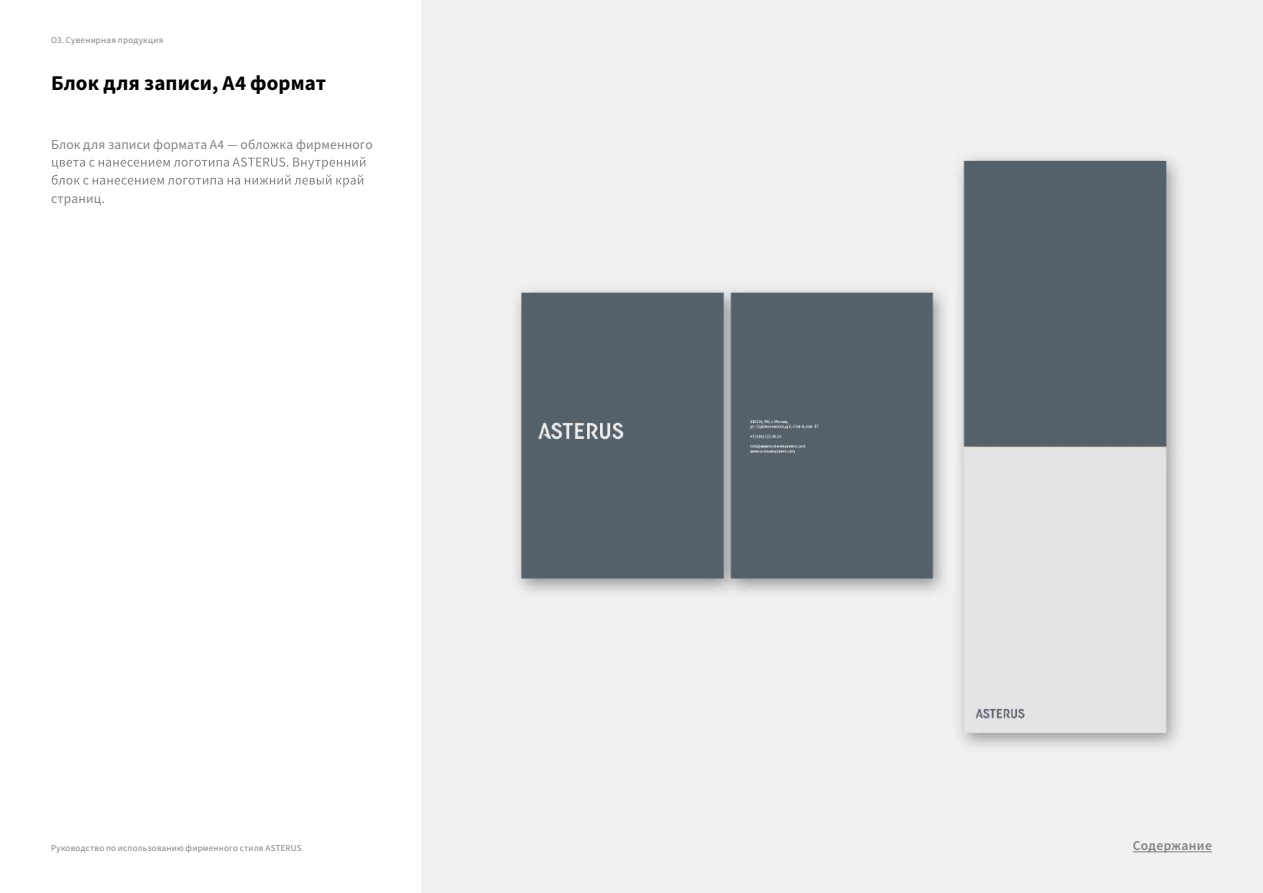
<style>
.page{position:relative;width:1263px;height:893px;background:#fff}
.page>*{position:absolute;margin:0;border:0;box-sizing:border-box;transform-origin:0 0}
.t1{font:700 21px "Source Sans Pro";letter-spacing:.005em;color:#000}
.t2{font:13.5px "Source Sans Pro";letter-spacing:.01em;color:#808285}
.t3{font:600 13.5px "Source Sans Pro";letter-spacing:.025em;color:#808285}
.t4{font:9px "Source Sans Pro";letter-spacing:.025em;color:#808285}
</style>
<div class="page">
<div style="left:421px;top:0;width:842px;height:893px;background:#f1f1f2"></div>
<img style="left:516px;top:156px;width:663px;height:591px">
<svg style="left:52px;top:157px;width:313px;height:12px"></svg>
<svg style="left:52px;top:175px;width:311px;height:12px"></svg>
<hr style="left:1133px;top:851px;width:79px;height:1px;background:#808285">
<p class="t4" style="left:51px;top:34px;width:114px">O3. Сувенирная продукция</p>
<h1 class="t1" style="left:51px;top:69px;width:277px">Блок для записи, А4 формат</h1>
<h2 class="t2" style="left:51px;top:135px;width:323px">Блок для записи формата А4 — обложка фирменного</h2>
<h2 class="t2" style="left:51px;top:189px;width:56px">страниц.</h2>
<p class="t4" style="left:51px;top:842px;width:252px">Руководство по использованию фирменного стиля ASTERUS</p>
<h2 class="t3" style="left:1133px;top:837px;width:81px">Содержание</h2>
</div>
